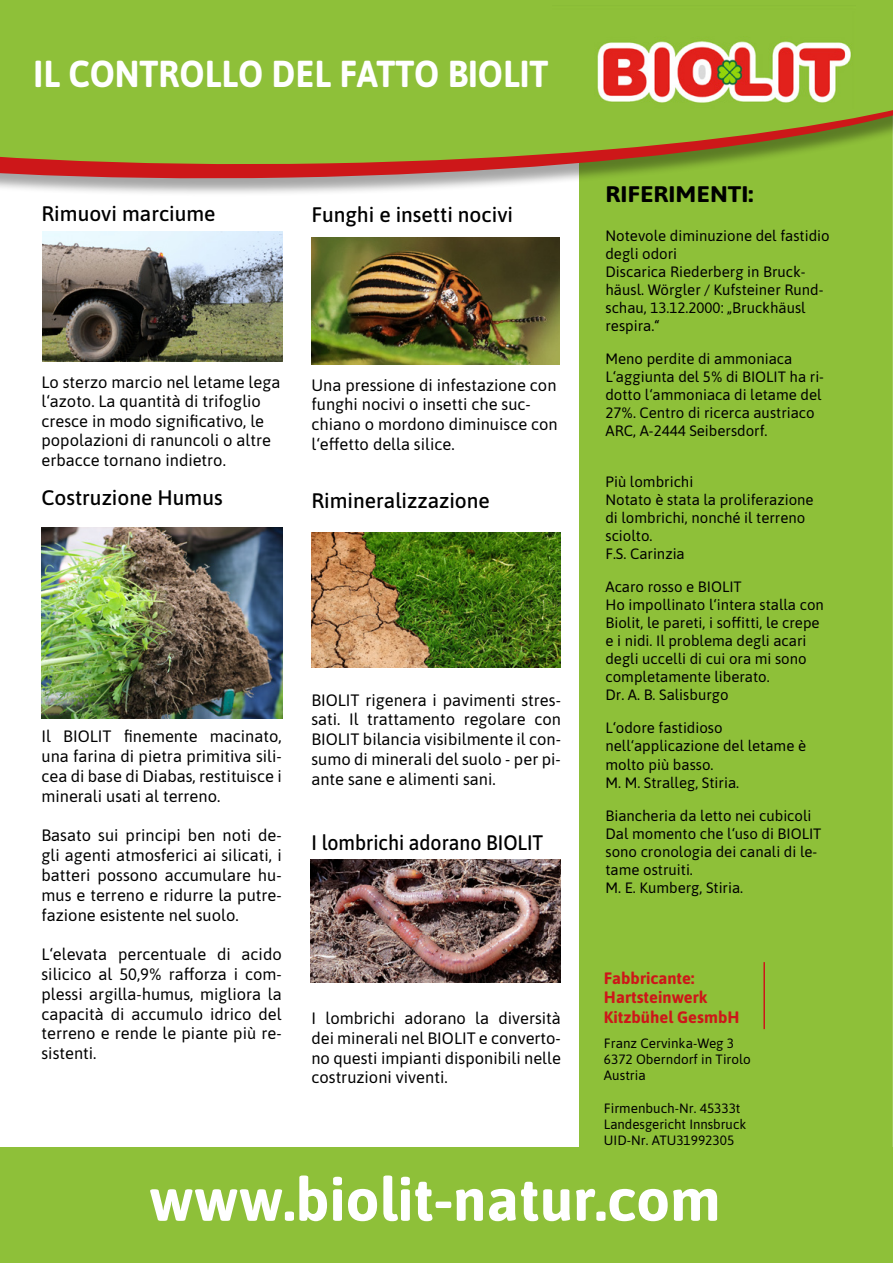
<style>
.page{position:relative;width:893px;height:1263px;background:#fff}
.page>*{position:absolute;margin:0;border:0;box-sizing:border-box;transform-origin:0 0}
.t1{font:700 60px "Asap";color:#fff}
.t2{font:700 37.5px "Asap";color:#fff;scale:.92 1}
.t3{font:700 22.5px "Asap";color:#000;scale:1.1 1}
.t4{font:500 21px "Asap";color:#000}
.t5{font:500 21px "Asap";color:#000;scale:.93 1}
.t6{font:16.5px/19.8px "Asap";color:#000;text-align:justify}
.t7{font:700 16.5px/19.8px "Asap";color:#cd1719}
.t8{font:15px/18px "Asap";color:#000}
.t9{font:13.5px/16.2px "Asap";color:#000}
</style>
<div class="page">
<div style="left:579px;top:0;width:313px;height:1185px;background:#8ec039"></div>
<div style="left:0;top:0;width:893px;height:197px;background:#000;opacity:.35"></div>
<svg style="left:0;top:170px;width:893px;height:14px"></svg>
<svg style="left:0;top:0;width:893px;height:170px;fill:#8ec039"></svg>
<img style="left:552px;top:2px;width:303px;height:106px">
<img style="left:311px;top:237px;width:248px;height:127px">
<div style="left:0;top:1147px;width:893px;height:116px;background:#8ec039"></div>
<img style="left:41px;top:527px;width:242px;height:192px">
<hr style="left:763px;top:962px;width:2px;height:67px;background:#cd1719">
<img style="left:311px;top:532px;width:250px;height:136px">
<img style="left:310px;top:860px;width:251px;height:123px">
<img style="left:42px;top:231px;width:240px;height:131px">
<h2 class="t2" style="left:34px;top:47px;width:561px">IL CONTROLLO DEL FATTO BIOLIT</h2>
<h3 class="t3" style="left:605px;top:179px;width:136px">RIFERIMENTI:</h3>
<p class="t8" style="left:605px;top:226px;width:226px">Notevole diminuzione del fastidio degli odori<br>Discarica Riederberg in Bruck&shy;häusl. Wörgler / Kufsteiner Rund&shy;schau, 13.12.2000: „Bruckhäusl respira.“</p>
<p class="t8" style="left:605px;top:349px;width:220px">Meno perdite di ammoniaca<br>L‘aggiunta del 5% di BIOLIT ha ri&shy;dotto l‘ammoniaca di letame del<br>27%. Centro di ricerca austriaco<br>ARC, A-2444 Seibersdorf.</p>
<p class="t8" style="left:605px;top:472px;width:210px">Più lombrichi<br>Notato è stata la proliferazione di lombrichi, nonché il terreno sciolto.<br>F.S. Carinzia</p>
<p class="t8" style="left:605px;top:577px;width:220px">Acaro rosso e BIOLIT<br>Ho impollinato l‘intera stalla con<br>Biolit, le pareti, i soffitti, le crepe e i nidi. Il problema degli acari degli uccelli di cui ora mi sono completamente liberato.<br>Dr. A. B. Salisburgo</p>
<p class="t8" style="left:605px;top:718px;width:202px">L‘odore fastidioso nell‘applicazione del letame è molto più basso.<br>M. M. Stralleg, Stiria.</p>
<p class="t8" style="left:605px;top:805px;width:217px">Biancheria da letto nei cubicoli<br>Dal momento che l‘uso di BIOLIT sono cronologia dei canali di le&shy;tame ostruiti.<br>M. E. Kumberg, Stiria.</p>
<p class="t4" style="left:41px;top:199px;width:176px">Rimuovi marciume</p>
<p class="t4" style="left:311px;top:200px;width:203px">Funghi e insetti nocivi</p>
<p class="t6" style="left:41px;top:371px;width:240px;text-align:left">Lo sterzo marcio nel letame lega l‘azoto. La quantità di trifoglio cresce in modo significativo, le popolazioni di ranuncoli o altre erbacce tornano indietro.</p>
<p class="t4" style="left:41px;top:483px;width:183px">Costruzione Humus</p>
<p class="t6" style="left:311px;top:374px;width:248px;text-align:left">Una pressione di infestazione con funghi nocivi o insetti che suc&shy;chiano o mordono diminuisce con l‘effetto della silice.</p>
<p class="t4" style="left:311px;top:486px;width:180px">Rimineralizzazione</p>
<p class="t6" style="left:311px;top:689px;width:251px">BIOLIT rigenera i pavimenti stres&shy;sati. Il trattamento regolare con BIOLIT bilancia visibilmente il con&shy;sumo di minerali del suolo - per pi&shy;ante sane e alimenti sani.</p>
<p class="t6" style="left:41px;top:726px;width:242px">Il BIOLIT finemente macinato, una farina di pietra primitiva sili&shy;cea di base di Diabas, restituisce i minerali usati al terreno.</p>
<p class="t6" style="left:41px;top:825px;width:242px">Basato sui principi ben noti de&shy;gli agenti atmosferici ai silicati, i batteri possono accumulare hu&shy;mus e terreno e ridurre la putre&shy;fazione esistente nel suolo.</p>
<p class="t6" style="left:41px;top:943px;width:242px">L‘elevata percentuale di acido silicico al 50,9% rafforza i com&shy;plessi argilla-humus, migliora la capacità di accumulo idrico del terreno e rende le piante più re&shy;sistenti.</p>
<p class="t5" style="left:311px;top:828px;width:251px">I lombrichi adorano BIOLIT</p>
<p class="t7" style="left:604px;top:967px;width:137px">Fabbricante:<br>Hartsteinwerk<br>Kitzbühel GesmbH</p>
<p class="t9" style="left:604px;top:1034px;width:148px">Franz Cervinka-Weg 3<br>6372 Oberndorf in Tirolo<br>Austria</p>
<p class="t9" style="left:604px;top:1099px;width:144px">Firmenbuch-Nr. 45333t<br>Landesgericht Innsbruck<br>UID-Nr. ATU31992305</p>
<h1 class="t1" style="left:149px;top:1157px;width:573px">www.biolit-natur.com</h1>
<p class="t6" style="left:311px;top:1007px;width:251px">I lombrichi adorano la diversità dei minerali nel BIOLIT e converto&shy;no questi impianti disponibili nelle costruzioni viventi.</p>
</div>
